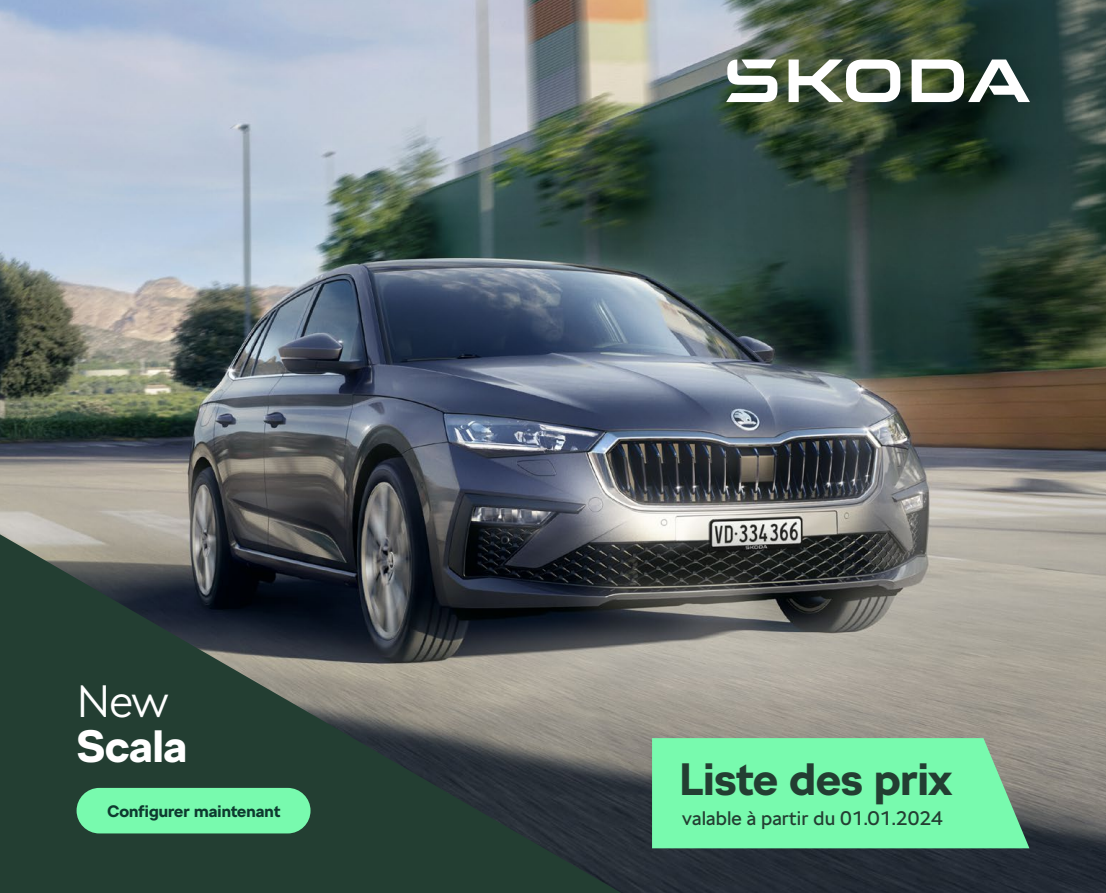
<style>
.page{position:relative;width:1106px;height:893px;background:#fff}
.page>*{position:absolute;margin:0;border:0;box-sizing:border-box;transform-origin:0 0}
.t1{font:700 45px "SKODA Next";color:#233e32}
.t2{font:700 45px "SKODA Next";letter-spacing:-.005em;color:#fff}
.t3{font:300 45px "SKODA Next";color:#fff}
.t4{font:19.5px "SKODA Next";letter-spacing:.005em;color:#233e32}
.t5{font:700 16.5px "SKODA Next";letter-spacing:.005em;color:#0e3a2f}
</style>
<div class="page">
<img style="left:0;top:0;width:1106px;height:893px">
<svg style="left:0;top:534px;width:621px;height:359px;background:#394742"></svg>
<svg style="left:726px;top:60px;width:304px;height:42px"></svg>
<svg style="left:652px;top:738px;width:377px;height:110px;background:#78f2aa"></svg>
<div style="left:77px;top:788px;width:233px;height:45px;background:#78faae;border-radius:23px"></div>
<h1 class="t3" style="left:77px;top:671px;width:93px">New</h1>
<h1 class="t2" style="left:77px;top:716px;width:112px">Scala</h1>
<p class="t5" style="left:107px;top:800px;width:174px">Configurer maintenant</p>
<h1 class="t1" style="left:679px;top:749px;width:274px">Liste des prix</h1>
<p class="t4" style="left:682px;top:805px;width:262px">valable à partir du 01.01.2024</p>
</div>
